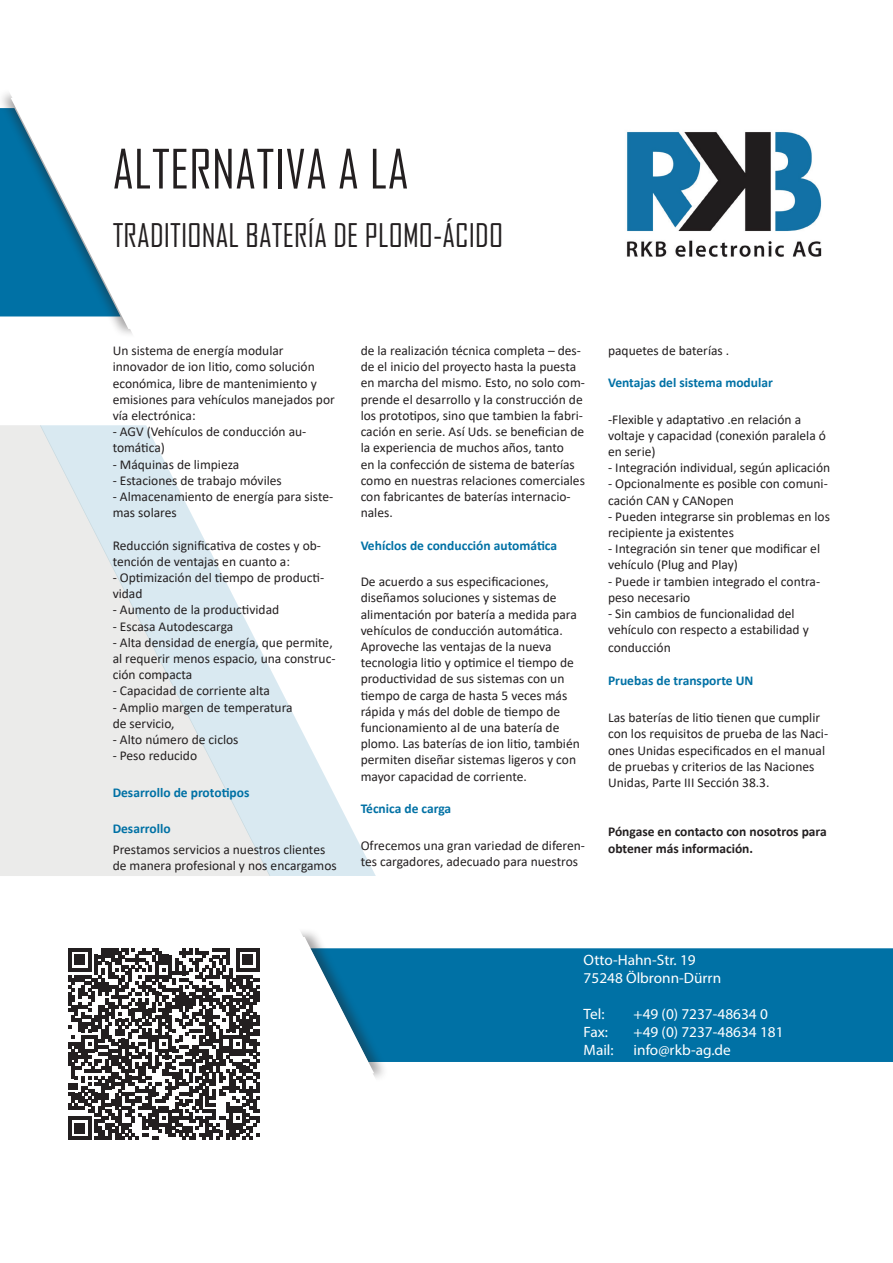
<style>
.page{position:relative;width:893px;height:1263px;background:#fff}
.page>*{position:absolute;margin:0;border:0;box-sizing:border-box;transform-origin:0 0}
.t1{font:52.05px "Agency FB";letter-spacing:.005em;color:#231f20}
.t2{font:31.2px "Agency FB";letter-spacing:.005em;color:#231f20}
.t3{font:15px/18px "Myriad Pro";color:#fff}
.t4{font:13.5px/16.2px "Calibri";color:#231f20}
.t5{font:700 13.5px "Calibri";color:#0071a5}
.t6{font:700 13.5px/16.4px "Calibri";color:#231f20}
</style>
<div class="page">
<div style="left:412px;top:948px;width:481px;height:114px;background:#0071a5"></div>
<div style="left:0;top:425px;width:40px;height:451px;background:#ebebea"></div>
<svg style="left:40px;top:425px;width:336px;height:451px"></svg>
<svg style="left:0;top:93px;width:132px;height:241px"></svg>
<svg style="left:259px;top:931px;width:153px;height:206px"></svg>
<img style="left:626px;top:131px;width:196px;height:126px">
<svg style="left:68px;top:948px;width:191px;height:192px"></svg>
<h1 class="t1" style="left:113px;top:137px;width:276px">ALTERNATIVA A LA</h1>
<h2 class="t2" style="left:113px;top:216px;width:63px">TRADITIONAL</h2>
<h2 class="t2" style="left:246px;top:216px;width:147px">BATERÍA DE PLOMO</h2>
<h2 class="t2" style="left:433px;top:216px;width:68px">-ÁCIDO</h2>
<p class="t4" style="left:113px;top:342px;width:224px">Un sistema de energía modular innovador de ion litio, como solución económica, libre de mantenimiento y emisiones para vehículos manejados por vía electrónica:</p>
<p class="t4" style="left:113px;top:423px;width:195px">- AGV (Vehículos de conducción au&shy;tomática)</p>
<p class="t4" style="left:113px;top:456px;width:128px">- Máquinas de limpieza</p>
<p class="t4" style="left:113px;top:472px;width:171px">- Estaciones de trabajo móviles</p>
<p class="t4" style="left:113px;top:488px;width:222px">- Almacenamiento de energía para siste&shy;mas solares</p>
<p class="t4" style="left:113px;top:537px;width:210px">Reducción significativa de costes y ob&shy;tención de ventajas en cuanto a:</p>
<p class="t4" style="left:113px;top:569px;width:213px">- Optimización del tiempo de producti&shy;vidad</p>
<p class="t4" style="left:113px;top:601px;width:168px">- Aumento de la productividad</p>
<p class="t4" style="left:113px;top:618px;width:122px">- Escasa Autodescarga</p>
<p class="t4" style="left:113px;top:634px;width:224px">- Alta densidad de energía, que permite, al requerir menos espacio, una construc&shy;ción compacta</p>
<p class="t4" style="left:113px;top:682px;width:159px">- Capacidad de corriente alta</p>
<p class="t4" style="left:113px;top:699px;width:181px">- Amplio margen de temperatura de servicio,</p>
<p class="t4" style="left:113px;top:731px;width:127px">- Alto número de ciclos</p>
<p class="t4" style="left:113px;top:747px;width:86px">- Peso reducido</p>
<p class="t5" style="left:113px;top:783px;width:138px">Desarrollo de prototipos</p>
<p class="t5" style="left:113px;top:819px;width:59px">Desarrollo</p>
<p class="t4" style="left:113px;top:841px;width:226px">Prestamos servicios a nuestros clientes de manera profesional y nos encargamos</p>
<p class="t4" style="left:361px;top:342px;width:226px">de la realización técnica completa – des&shy;de el inicio del proyecto hasta la puesta en marcha del mismo. Esto, no solo com&shy;prende el desarrollo y la construcción de los prototipos, sino que tambien la fabri&shy;cación en serie. Así Uds. se benefician de la experiencia de muchos años, tanto<br>en la confección de sistema de baterías como en nuestras relaciones comerciales con fabricantes de baterías internacio&shy;nales.</p>
<p class="t5" style="left:361px;top:535px;width:198px">Vehíclos de conducción automática</p>
<p class="t4" style="left:361px;top:573px;width:221px">De acuerdo a sus especificaciones, diseñamos soluciones y sistemas de alimentación por batería a medida para vehículos de conducción automática.<br>Aproveche las ventajas de la nueva tecnologia litio y optimice el tiempo de productividad de sus sistemas con un tiempo de carga de hasta 5 veces más rápida y más del doble de tiempo de funcionamiento al de una batería de plomo. Las baterías de ion litio, también permiten diseñar sistemas ligeros y con mayor capacidad de corriente.</p>
<p class="t5" style="left:361px;top:799px;width:92px">Técnica de carga</p>
<p class="t4" style="left:361px;top:837px;width:226px">Ofrecemos una gran variedad de diferen&shy;tes cargadores, adecuado para nuestros</p>
<p class="t4" style="left:608px;top:342px;width:123px">paquetes de baterías .</p>
<p class="t5" style="left:608px;top:373px;width:166px">Ventajas del sistema modular</p>
<p class="t4" style="left:608px;top:411px;width:219px">-Flexible y adaptativo .en relación a voltaje y capacidad (conexión paralela ó en serie)</p>
<p class="t4" style="left:608px;top:459px;width:224px">- Integración individual, según aplicación</p>
<p class="t4" style="left:608px;top:475px;width:221px">- Opcionalmente es posible con comuni&shy;cación CAN y CANopen</p>
<p class="t4" style="left:608px;top:508px;width:223px">- Pueden integrarse sin problemas en los recipiente ja existentes</p>
<p class="t4" style="left:608px;top:540px;width:213px">- Integración sin tener que modificar el vehículo (Plug and Play)</p>
<p class="t4" style="left:608px;top:573px;width:214px">- Puede ir tambien integrado el contra&shy;peso necesario</p>
<p class="t4" style="left:608px;top:605px;width:202px">- Sin cambios de funcionalidad del vehículo con respecto a estabilidad y</p>
<p class="t4" style="left:608px;top:639px;width:64px">conducción</p>
<p class="t5" style="left:608px;top:671px;width:147px">Pruebas de transporte UN</p>
<p class="t4" style="left:608px;top:709px;width:222px">Las baterías de litio tienen que cumplir con los requisitos de prueba de las Naci&shy;ones Unidas especificados en el manual de pruebas y criterios de las Naciones Unidas, Parte III Sección 38.3.</p>
<p class="t6" style="left:608px;top:823px;width:220px">Póngase en contacto con nosotros para obtener más información.</p>
<p class="t3" style="left:584px;top:951px;width:139px">Otto-Hahn-Str. 19<br>75248 Ölbronn-Dürrn</p>
<p class="t3" style="left:584px;top:1005px;width:22px">Tel:</p>
<p class="t3" style="left:634px;top:1005px;width:136px">+49 (0) 7237-48634 0</p>
<p class="t3" style="left:584px;top:1023px;width:26px">Fax:</p>
<p class="t3" style="left:634px;top:1023px;width:151px">+49 (0) 7237-48634 181</p>
<p class="t3" style="left:584px;top:1041px;width:32px">Mail:</p>
<p class="t3" style="left:634px;top:1041px;width:99px">info@rkb-ag.de</p>
</div>
